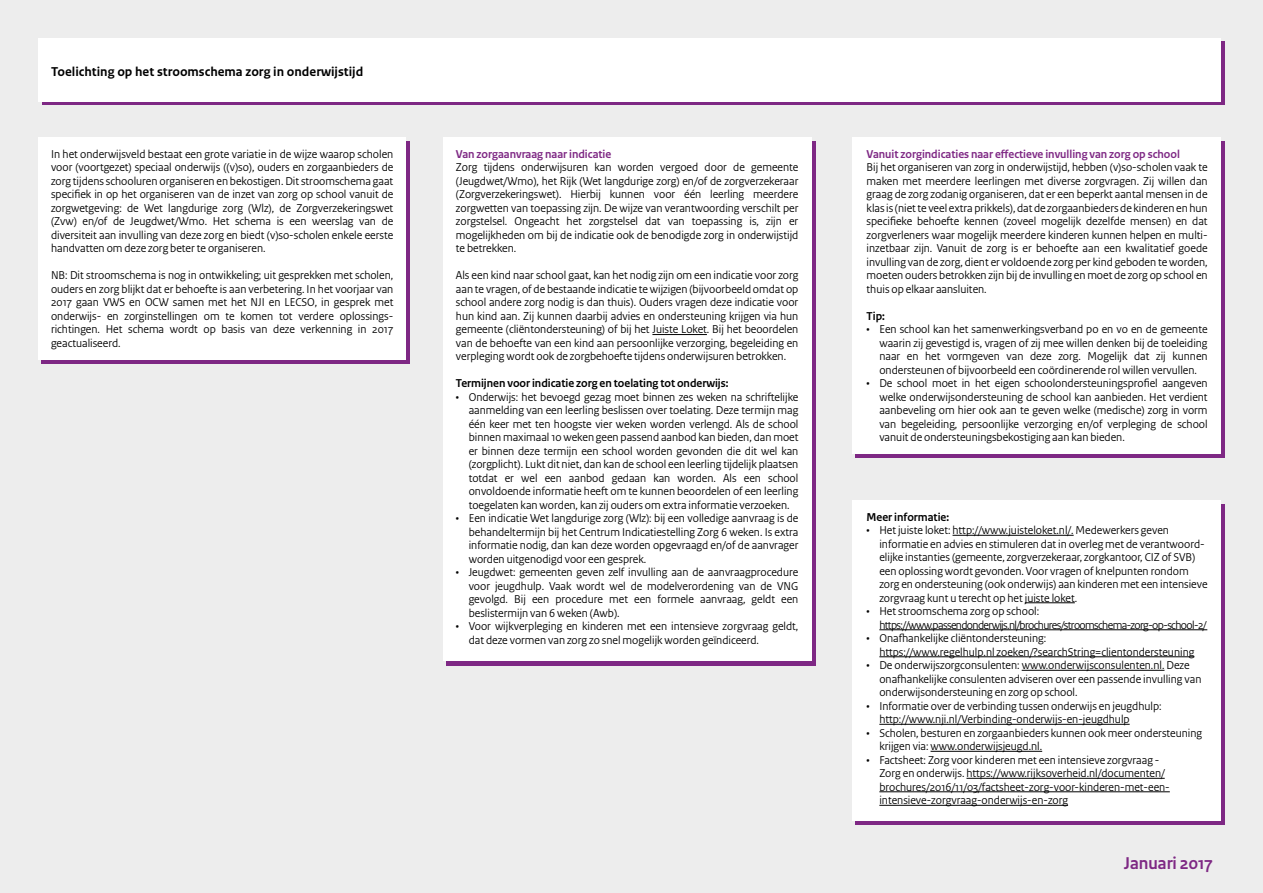
<style>
.page{position:relative;width:1263px;height:893px;background:#ededed}
.page>*{position:absolute;margin:0;border:0;box-sizing:border-box;transform-origin:0 0}
.datum{font:700 18px "Rijksoverheid Sans Heading";color:#7e2884}
.t1{font:700 13.5px "Rijksoverheid Sans Text";color:#000}
.bullets{font:12px/13.5px "Rijksoverheid Sans Heading";color:#000}
.broodtekst_2{font:12px/13.5px "Rijksoverheid Sans Heading";color:#000;text-align:justify}
.bullets-2{font:12px/13.5px "Rijksoverheid Sans Heading";letter-spacing:-.05em;color:#000}
.tussenkop_paars_2{font:700 12px "Rijksoverheid Sans Heading";color:#7e2884}
.tussenkop_2{font:700 12px "Rijksoverheid Sans Heading";color:#000}
</style>
<div class="page">
<svg style="left:41px;top:141px;width:368px;height:223px;background:#904796"></svg>
<div style="left:855px;top:141px;width:370px;height:317px;background:#7e2884"></div>
<svg style="left:855px;top:504px;width:370px;height:320px;background:#9a579f"></svg>
<div style="left:43px;top:41px;width:1182px;height:64px;background:#7e2884"></div>
<div style="left:38px;top:137px;width:368px;height:222px;background:#fff"></div>
<div style="left:443px;top:137px;width:369px;height:523px;background:#fff"></div>
<div style="left:852px;top:137px;width:368px;height:317px;background:#fff"></div>
<div style="left:852px;top:500px;width:368px;height:320px;background:#fff"></div>
<div style="left:38px;top:38px;width:1182px;height:64px;background:#fff"></div>
<hr style="left:652px;top:334px;width:55px;height:1px;background:#000">
<hr style="left:952px;top:535px;width:122px;height:1px;background:#000">
<hr style="left:1025px;top:602px;width:50px;height:1px;background:#000">
<hr style="left:879px;top:629px;width:328px;height:1px;background:#000">
<hr style="left:879px;top:656px;width:315px;height:1px;background:#000">
<hr style="left:1022px;top:670px;width:142px;height:1px;background:#000">
<hr style="left:879px;top:724px;width:251px;height:1px;background:#000">
<hr style="left:930px;top:751px;width:112px;height:1px;background:#000">
<hr style="left:966px;top:778px;width:199px;height:1px;background:#000">
<hr style="left:879px;top:791px;width:291px;height:1px;background:#000">
<hr style="left:879px;top:805px;width:189px;height:1px;background:#000">
<p class="t1" style="left:51px;top:64px;width:314px">Toelichting op het stroomschema zorg in onderwijstijd</p>
<p class="broodtekst_2" style="left:51px;top:147px;width:344px">In het onderwijsveld bestaat een grote variatie in de wijze waarop scholen voor (voortgezet) speciaal onderwijs ((v)so), ouders en zorgaanbieders de zorg tijdens schooluren organiseren en bekostigen. Dit stroomschema gaat specifiek in op het organiseren van de inzet van zorg op school vanuit de zorgwetgeving: de Wet langdurige zorg (Wlz), de Zorgverzekeringswet (Zvw) en/of de Jeugdwet/Wmo. Het schema is een weerslag van de diversiteit aan invulling van deze zorg en biedt (v)so-scholen enkele eerste handvatten om deze zorg beter te organiseren.</p>
<p class="broodtekst_2" style="left:51px;top:269px;width:344px;text-align:left">NB: Dit stroomschema is nog in ontwikkeling; uit gesprekken met scholen, ouders en zorg blijkt dat er behoefte is aan verbetering. In het voorjaar van 2017 gaan VWS en OCW samen met het NJI en LECSO, in gesprek met onderwijs- en zorginstellingen om te komen tot verdere oplossings&shy;richtingen. Het schema wordt op basis van deze verkenning in 2017 geactualiseerd.</p>
<p class="tussenkop_paars_2" style="left:456px;top:147px;width:157px">Van zorgaanvraag naar indicatie</p>
<p class="broodtekst_2" style="left:456px;top:161px;width:344px">Zorg tijdens onderwijsuren kan worden vergoed door de gemeente (Jeugdwet/Wmo), het Rijk (Wet langdurige zorg) en/of de zorgverzekeraar (Zorgverzekeringswet). Hierbij kunnen voor één leerling meerdere zorgwetten van toepassing zijn. De wijze van verantwoording verschilt per zorgstelsel. Ongeacht het zorgstelsel dat van toepassing is, zijn er mogelijkheden om bij de indicatie ook de benodigde zorg in onderwijstijd te betrekken.</p>
<p class="broodtekst_2" style="left:456px;top:269px;width:344px">Als een kind naar school gaat, kan het nodig zijn om een indicatie voor zorg aan te vragen, of de bestaande indicatie te wijzigen (bijvoorbeeld omdat op school andere zorg nodig is dan thuis). Ouders vragen deze indicatie voor hun kind aan. Zij kunnen daarbij advies en ondersteuning krijgen via hun gemeente (cliëntondersteuning) of bij het Juiste Loket. Bij het beoordelen van de behoefte van een kind aan persoonlijke verzorging, begeleiding en verpleging wordt ook de zorgbehoefte tijdens onderwijsuren betrokken.</p>
<p class="tussenkop_2" style="left:456px;top:377px;width:274px">Termijnen voor indicatie zorg en toelating tot onderwijs:</p>
<p class="bullets" style="left:469px;top:390px;width:331px;text-align:justify;text-indent:-13px">• Onderwijs: het bevoegd gezag moet binnen zes weken na schriftelijke aanmelding van een leerling beslissen over toelating. Deze termijn mag één keer met ten hoogste vier weken worden verlengd. Als de school binnen maximaal 10 weken geen passend aanbod kan bieden, dan moet er binnen deze termijn een school worden gevonden die dit wel kan (zorgplicht). Lukt dit niet, dan kan de school een leerling tijdelijk plaatsen totdat er wel een aanbod gedaan kan worden. Als een school onvoldoende informatie heeft om te kunnen beoordelen of een leerling toegelaten kan worden, kan zij ouders om extra informatie verzoeken.</p>
<p class="bullets" style="left:469px;top:512px;width:331px;text-align:justify;text-indent:-13px">• Een indicatie Wet langdurige zorg (Wlz): bij een volledige aanvraag is de behandeltermijn bij het Centrum Indicatiestelling Zorg 6 weken. Is extra informatie nodig, dan kan deze worden opgevraagd en/of de aanvrager worden uitgenodigd voor een gesprek.</p>
<p class="bullets" style="left:469px;top:566px;width:331px;text-align:justify;text-indent:-13px">• Jeugdwet: gemeenten geven zelf invulling aan de aanvraagprocedure voor jeugdhulp. Vaak wordt wel de modelverordening van de VNG gevolgd. Bij een procedure met een formele aanvraag, geldt een beslistermijn van 6 weken (Awb).</p>
<p class="bullets" style="left:469px;top:620px;width:331px;text-indent:-13px">• Voor wijkverpleging en kinderen met een intensieve zorgvraag geldt, dat deze vormen van zorg zo snel mogelijk worden geïndiceerd.</p>
<p class="tussenkop_paars_2" style="left:867px;top:147px;width:315px">Vanuit zorgindicaties naar effectieve invulling van zorg op school</p>
<p class="broodtekst_2" style="left:867px;top:161px;width:343px">Bij het organiseren van zorg in onderwijstijd, hebben (v)so-scholen vaak te maken met meerdere leerlingen met diverse zorgvragen. Zij willen dan graag de zorg zodanig organiseren, dat er een beperkt aantal mensen in de klas is (niet te veel extra prikkels), dat de zorgaanbieders de kinderen en hun specifieke behoefte kennen (zoveel mogelijk dezelfde mensen) en dat zorgverleners waar mogelijk meerdere kinderen kunnen helpen en multi&shy;inzetbaar zijn. Vanuit de zorg is er behoefte aan een kwalitatief goede invulling van de zorg, dient er voldoende zorg per kind geboden te worden, moeten ouders betrokken zijn bij de invulling en moet de zorg op school en thuis op elkaar aansluiten.</p>
<p class="tussenkop_2" style="left:867px;top:309px;width:20px">Tip:</p>
<p class="bullets" style="left:879px;top:323px;width:330px;text-align:justify;text-indent:-13px">• Een school kan het samenwerkingsverband po en vo en de gemeente waarin zij gevestigd is, vragen of zij mee willen denken bij de toeleiding naar en het vormgeven van deze zorg. Mogelijk dat zij kunnen ondersteunen of bijvoorbeeld een coördinerende rol willen vervullen.</p>
<p class="bullets" style="left:879px;top:377px;width:330px;text-align:justify;text-indent:-13px">• De school moet in het eigen schoolondersteuningsprofiel aangeven welke onderwijsondersteuning de school kan aanbieden. Het verdient aanbeveling om hier ook aan te geven welke (medische) zorg in vorm van begeleiding, persoonlijke verzorging en/of verpleging de school vanuit de ondersteuningsbekostiging aan kan bieden.</p>
<p class="tussenkop_2" style="left:867px;top:510px;width:84px">Meer informatie:</p>
<p class="bullets" style="left:879px;top:524px;width:330px;text-indent:-13px">• Het juiste loket: http://www.juisteloket.nl/. Medewerkers geven informatie en advies en stimuleren dat in overleg met de verantwoord&shy;elijke instanties (gemeente, zorgverzekeraar, zorgkantoor, CIZ of SVB) een oplossing wordt gevonden. Voor vragen of knelpunten rondom zorg en ondersteuning (ook onderwijs) aan kinderen met een intensieve zorgvraag kunt u terecht op het juiste loket.</p>
<p class="bullets-2" style="left:879px;top:605px;width:329px;text-indent:-13px">• Het stroomschema zorg op school: https://www.passendonderwijs.nl/brochures/stroomschema-zorg-op-school-2/</p>
<p class="bullets" style="left:879px;top:632px;width:316px;text-indent:-13px">• Onafhankelijke cliëntondersteuning:<br>https://www.regelhulp.nl zoeken/?searchString=clientondersteuning</p>
<p class="bullets" style="left:879px;top:659px;width:324px;text-indent:-13px">• De onderwijszorgconsulenten: www.onderwijsconsulenten.nl. Deze onaf-hankelijke consulenten adviseren over een passende invulling van onderwijsondersteuning en zorg op school.</p>
<p class="bullets" style="left:879px;top:699px;width:284px;text-indent:-13px">• Informatie over de verbinding tussen onderwijs en jeugdhulp: http://www.nji.nl/Verbinding-onderwijs-en-jeugdhulp</p>
<p class="bullets" style="left:879px;top:726px;width:324px;text-indent:-13px">• Scholen, besturen en zorgaanbieders kunnen ook meer ondersteuning krijgen via: www.onderwijsjeugd.nl.</p>
<p class="bullets" style="left:879px;top:753px;width:292px;text-indent:-13px">• Factsheet: Zorg voor kinderen met een intensieve zorgvraag - Zorg en onderwijs. https://www.rijksoverheid.nl/documenten/ brochures/2016/11/03/factsheet-zorg-voor-kinderen-met-een&shy;intensieve-zorgvraag-onderwijs-en-zorg</p>
<p class="datum" style="left:1124px;top:853px;width:90px">Januari 2017</p>
</div>
